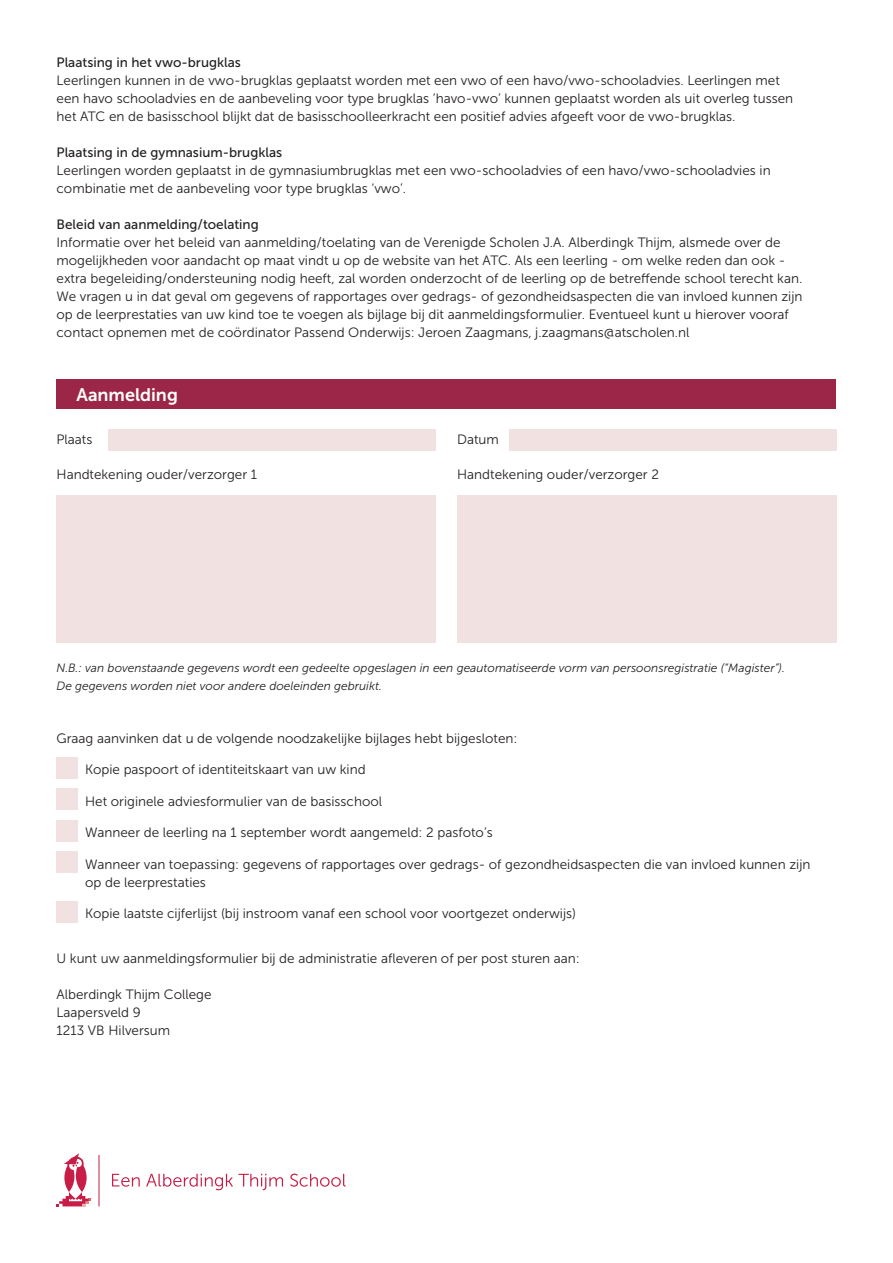
<style>
.page{position:relative;width:893px;height:1263px;background:#fff}
.page>*{position:absolute;margin:0;border:0;box-sizing:border-box;transform-origin:0 0}
.t1{font:18px "Museo Sans 700";color:#fff}
.t2{font:13.5px/18px "Museo Sans 300";color:#231f20}
.t3{font:13.5px "Museo Sans 500";color:#231f20}
.t4{font:italic 12px/18px "Museo Sans 300";color:#231f20}
</style>
<div class="page">
<div style="left:57px;top:757px;width:21px;height:21px;background:#f1e2e1"></div>
<div style="left:57px;top:789px;width:21px;height:21px;background:#f1e2e1"></div>
<div style="left:57px;top:820px;width:21px;height:21px;background:#f1e2e1"></div>
<div style="left:57px;top:852px;width:21px;height:21px;background:#f1e2e1"></div>
<div style="left:57px;top:901px;width:21px;height:21px;background:#f1e2e1"></div>
<div style="left:108px;top:430px;width:328px;height:21px;background:#f1e2e1"></div>
<div style="left:509px;top:430px;width:327px;height:21px;background:#f1e2e1"></div>
<div style="left:57px;top:495px;width:379px;height:148px;background:#f1e2e1"></div>
<div style="left:457px;top:495px;width:379px;height:148px;background:#f1e2e1"></div>
<div style="left:57px;top:379px;width:779px;height:30px;background:#9c2647"></div>
<svg style="left:112px;top:1174px;width:28px;height:13px"></svg>
<svg style="left:146px;top:1174px;width:137px;height:16px"></svg>
<svg style="left:290px;top:1173px;width:56px;height:14px"></svg>
<svg style="left:57px;top:1153px;width:34px;height:53px"></svg>
<hr style="left:99px;top:1155px;width:1px;height:51px;background:#c71d46">
<p class="t3" style="left:57px;top:55px;width:186px">Plaatsing in het vwo-brugklas</p>
<p class="t2" style="left:57px;top:71px;width:738px">Leerlingen kunnen in de vwo-brugklas geplaatst worden met een vwo of een havo/vwo-schooladvies. Leerlingen met een havo schooladvies en de aanbeveling voor type brugklas ’havo-vwo’ kunnen geplaatst worden als uit overleg tussen het ATC en de basisschool blijkt dat de basisschoolleerkracht een positief advies afgeeft voor de vwo-brugklas.</p>
<p class="t3" style="left:57px;top:145px;width:227px">Plaatsing in de gymnasium-brugklas</p>
<p class="t2" style="left:57px;top:161px;width:716px">Leerlingen worden geplaatst in de gymnasiumbrugklas met een vwo-schooladvies of een havo/vwo-schooladvies in combinatie met de aanbeveling voor type brugklas ‘vwo’.</p>
<p class="t3" style="left:57px;top:217px;width:204px">Beleid van aanmelding/toelating</p>
<p class="t2" style="left:57px;top:233px;width:747px">Informatie over het beleid van aanmelding/toelating van de Verenigde Scholen J.A. Alberdingk Thijm, alsmede over de mogelijkheden voor aandacht op maat vindt u op de website van het ATC. Als een leerling - om welke reden dan ook - extra begeleiding/ondersteuning nodig heeft, zal worden onderzocht of de leerling op de betreffende school terecht kan.<br>We vragen u in dat geval om gegevens of rapportages over gedrags- of gezondheidsaspecten die van invloed kunnen zijn op de leerprestaties van uw kind toe te voegen als bijlage bij dit aanmeldingsformulier. Eventueel kunt u hierover vooraf contact opnemen met de coördinator Passend Onderwijs: Jeroen Zaagmans, j.zaagmans@atscholen.nl</p>
<h1 class="t1" style="left:77px;top:385px;width:103px">Aanmelding</h1>
<p class="t2" style="left:57px;top:430px;width:37px">Plaats</p>
<p class="t2" style="left:457px;top:430px;width:43px">Datum</p>
<p class="t2" style="left:57px;top:466px;width:202px">Handtekening ouder/verzorger 1</p>
<p class="t2" style="left:457px;top:466px;width:203px">Handtekening ouder/verzorger 2</p>
<p class="t4" style="left:57px;top:659px;width:730px">N.B.: van bovenstaande gegevens wordt een gedeelte opgeslagen in een geautomatiseerde vorm van persoonsregistratie (“Magister”).<br>De gegevens worden niet voor andere doeleinden gebruikt.</p>
<p class="t2" style="left:57px;top:729px;width:462px">Graag aanvinken dat u de volgende noodzakelijke bijlages hebt bijgesloten:</p>
<p class="t2" style="left:85px;top:760px;width:282px">Kopie paspoort of identiteitskaart van uw kind</p>
<p class="t2" style="left:85px;top:792px;width:299px">Het originele adviesformulier van de basisschool</p>
<p class="t2" style="left:85px;top:823px;width:409px">Wanneer de leerling na 1 september wordt aangemeld: 2 pasfoto’s</p>
<p class="t2" style="left:85px;top:855px;width:727px">Wanneer van toepassing: gegevens of rapportages over gedrags- of gezondheidsaspecten die van invloed kunnen zijn op de leerprestaties</p>
<p class="t2" style="left:85px;top:904px;width:492px">Kopie laatste cijferlijst (bij instroom vanaf een school voor voortgezet onderwijs)</p>
<p class="t2" style="left:57px;top:950px;width:525px">U kunt uw aanmeldingsformulier bij de administratie afleveren of per post sturen aan:</p>
<p class="t2" style="left:57px;top:986px;width:157px">Alberdingk Thijm College<br>Laapersveld 9<br>1213 VB Hilversum</p>
</div>
